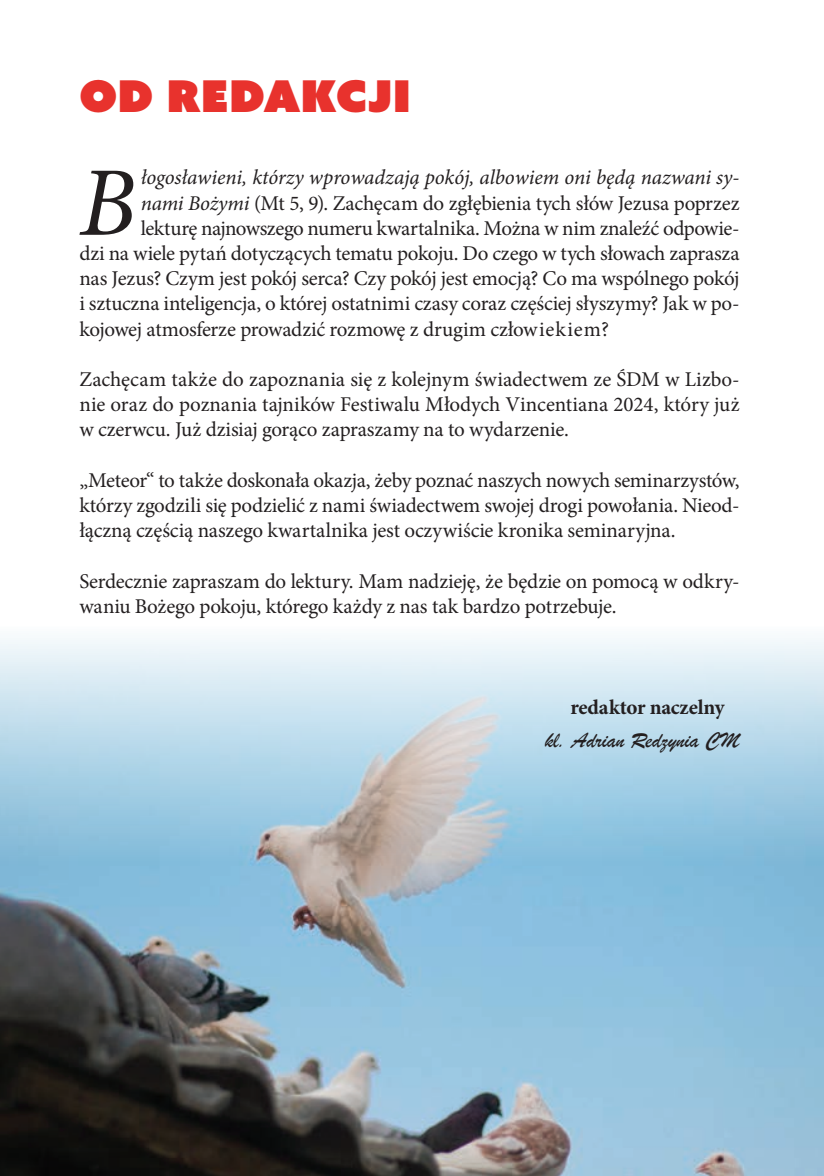
<style>
.page{position:relative;width:824px;height:1176px;background:#fff}
.page>*{position:absolute;margin:0;border:0;box-sizing:border-box;transform-origin:0 0}
.t1{font:italic 98.7px "Minion Pro";color:#231f20}
.t2{font:43.75px "Azo Sans Uber";letter-spacing:.02em;color:#e8322d}
.t3{font:22.75px "Brush Script";letter-spacing:-.005em;color:#231f20}
.t4{font:21px/25.2px "Minion Pro";letter-spacing:-.01em;color:#231f20;text-align:justify}
.t5{font:italic 21px "Minion Pro";letter-spacing:-.005em;color:#231f20}
.t6{font:700 21px "Minion Pro";letter-spacing:-.01em;color:#231f20}
.s1{font-style:italic}
</style>
<div class="page">
<img style="left:0;top:638px;width:823px;height:538px">
<h2 class="t2" style="left:79px;top:66px;width:332px">OD REDAKCJI</h2>
<h1 class="t1" style="left:79px;top:136px;width:59px">B</h1>
<p class="t5" style="left:141px;top:163px;width:600px">łogosławieni, którzy wprowadzają pokój, albowiem oni będą nazwani sy-</p>
<p class="t4" style="left:141px;top:190px;width:600px"><span class="s1">nami Bożymi</span> (Mt 5, 9). Zachęcam do zgłębienia tych słów Jezusa poprzez</p>
<p class="t4" style="left:141px;top:216px;width:600px">lekturę najnowszego numeru kwartalnika. Można w nim znaleźć odpowie-</p>
<p class="t4" style="left:79px;top:241px;width:661px">dzi na wiele pytań dotyczących tematu pokoju. Do czego w tych słowach zaprasza</p>
<p class="t4" style="left:79px;top:266px;width:661px">nas Jezus? Czym jest pokój serca? Czy pokój jest emocją? Co ma wspólnego pokój</p>
<p class="t4" style="left:79px;top:291px;width:661px">i sztuczna inteligencja, o której ostatnimi czasy coraz częściej słyszymy? Jak w po-</p>
<p class="t4" style="left:79px;top:316px;width:531px">kojowej atmosferze prowadzić rozmowę z drugim człowiekiem?</p>
<p class="t4" style="left:79px;top:367px;width:661px">Zachęcam także do zapoznania się z kolejnym świadectwem ze ŚDM w Lizbo&shy;nie oraz do poznania tajników Festiwalu Młodych Vincentiana 2024, który już w czerwcu. Już dzisiaj gorąco zapraszamy na to wydarzenie.</p>
<p class="t4" style="left:79px;top:468px;width:661px">„Meteor“ to także doskonała okazja, żeby poznać naszych nowych seminarzystów, którzy zgodzili się podzielić z nami świadectwem swojej drogi powołania. Nieod&shy;łączną częścią naszego kwartalnika jest oczywiście kronika seminaryjna.</p>
<p class="t4" style="left:79px;top:568px;width:661px">Serdecznie zapraszam do lektury. Mam nadzieję, że będzie on pomocą w odkry&shy;waniu Bożego pokoju, którego każdy z nas tak bardzo potrzebuje.</p>
<p class="t6" style="left:570px;top:692px;width:156px">redaktor naczelny</p>
<p class="t3" style="left:545px;top:726px;width:196px">kl. Adrian Redzynia CM</p>
</div>
